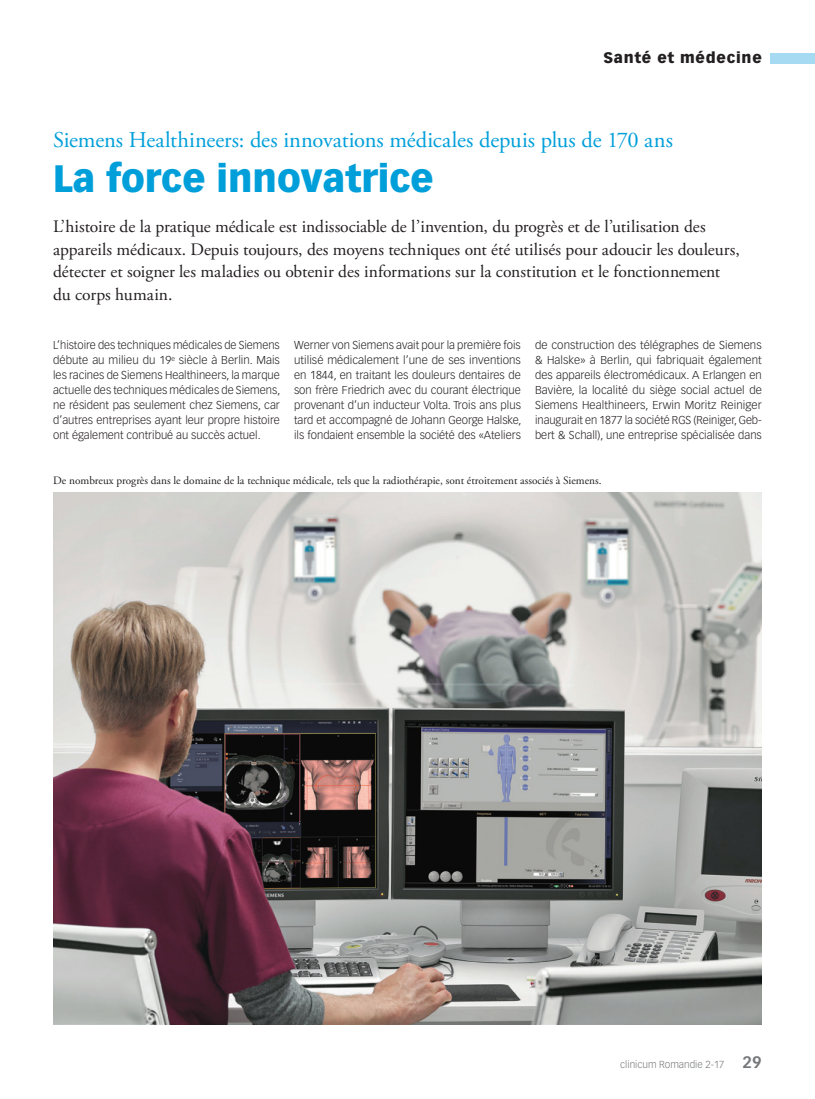
<style>
.page{position:relative;width:815px;height:1099px;background:#fff}
.page>*{position:absolute;margin:0;border:0;box-sizing:border-box;transform-origin:0 0}
.t1{font:900 37.5px "Vectora LT Std";color:#009fda}
.t2{font:22.5px "Adobe Garamond Pro";letter-spacing:-.005em;color:#009fda}
.t3{font:17.5px/22.5px "Adobe Garamond Pro";letter-spacing:-.005em;color:#231f20}
.t4{font:900 15px "Vectora LT Std";letter-spacing:.05em;color:#231f20}
.t5{font:300 11.25px/15px "Vectora LT Std";color:#231f20;text-align:justify}
.t6{font:11.25px "Adobe Garamond Pro";color:#231f20}
.t7{font:300 10px "Vectora LT Std";color:#76787b}
.s1{font-weight:700;font-size:16.25px}
</style>
<div class="page">
<div style="left:770px;top:53px;width:45px;height:10px;background:#a5daf2"></div>
<img style="left:53px;top:492px;width:709px;height:532px">
<h3 class="t4" style="left:603px;top:49px;width:160px">Santé et médecine</h3>
<h2 class="t2" style="left:53px;top:126px;width:621px">Siemens Healthineers: des innovations médicales depuis plus de 170 ans</h2>
<h1 class="t1" style="left:53px;top:155px;width:382px">La force innovatrice</h1>
<p class="t3" style="left:53px;top:216px;width:688px">L’histoire de la pratique médicale est indissociable de l’invention, du progrès et de l’utilisation des appareils médicaux. Depuis toujours, des moyens techniques ont été utilisés pour adoucir les douleurs, détecter et soigner les maladies ou obtenir des informations sur la constitution et le fonctionnement du corps humain.</p>
<p class="t5" style="left:53px;top:338px;width:229px">L’histoire des techniques médicales de Siemens débute au milieu du 19<sup>e</sup> siècle à Berlin. Mais les racines de Siemens Healthineers, la marque actuelle des techniques médicales de Siemens, ne résident pas seulement chez Siemens, car d’autres entreprises ayant leur propre histoire ont également contribué au succès actuel.</p>
<p class="t5" style="left:294px;top:338px;width:229px">Werner von Siemens avait pour la première fois utilisé médicalement l’une de ses inventions en 1844, en traitant les douleurs dentaires de son frère Friedrich avec du courant électrique provenant d’un inducteur Volta. Trois ans plus tard et accompagné de Johann George Halske, ils fondaient ensemble la société des «Ateliers</p>
<p class="t5" style="left:535px;top:338px;width:228px">de construction des télégraphes de Siemens &amp; Halske» à Berlin, qui fabriquait également des appareils électromédicaux. A Erlangen en Bavière, la localité du siège social actuel de Siemens Healthineers, Erwin Moritz Reiniger inaugurait en 1877 la société RGS (Reiniger, Geb&shy;bert &amp; Schall), une entreprise spécialisée dans</p>
<p class="t6" style="left:53px;top:474px;width:550px">De nombreux progrès dans le domaine de la technique médicale, tels que la radiothérapie, sont étroitement associés à Siemens.</p>
<p class="t7" style="left:620px;top:1058px;width:143px">clinicum Romandie 2-17 <span class="s1">29</span></p>
</div>
